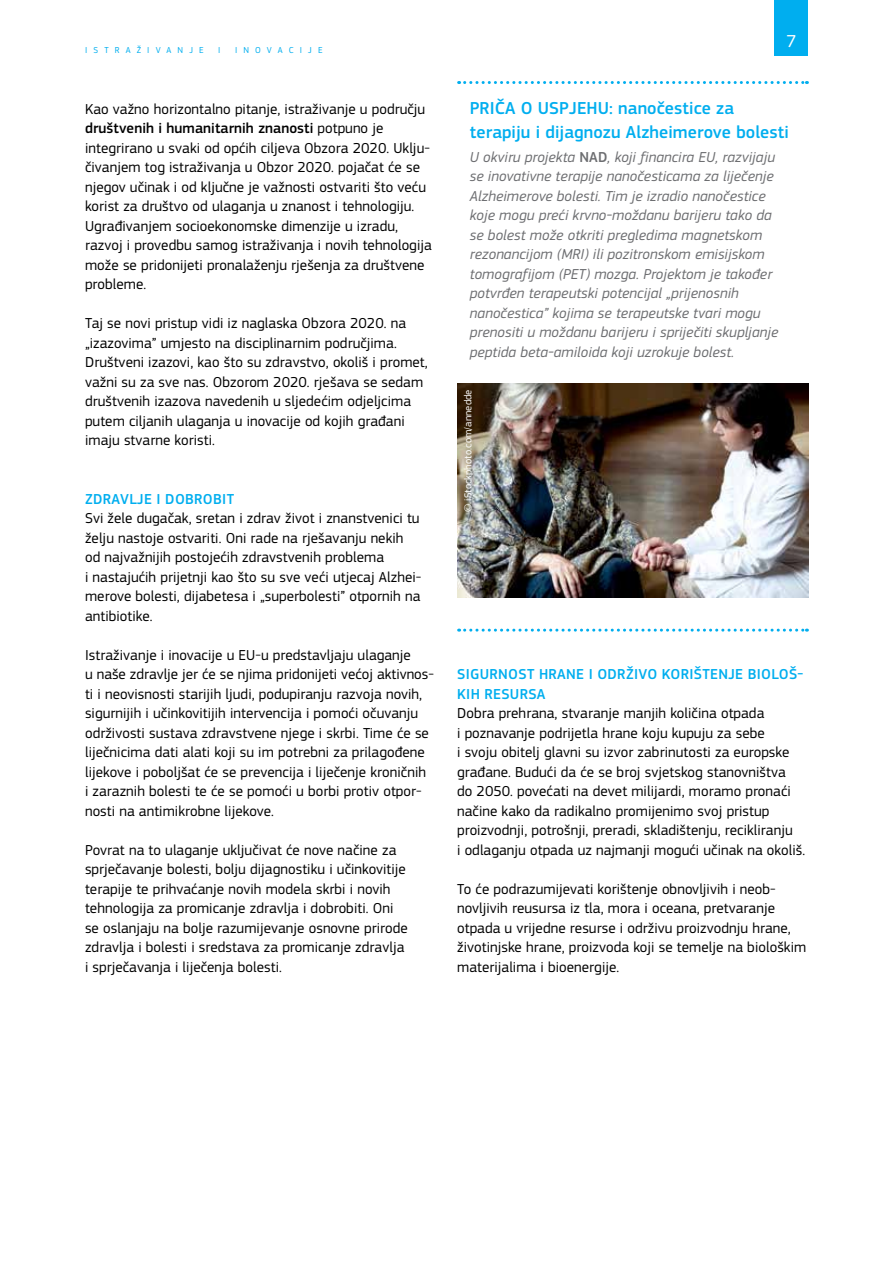
<style>
.page{position:relative;width:893px;height:1263px;background:#fff}
.page>*{position:absolute;margin:0;border:0;box-sizing:border-box;transform-origin:0 0}
.Box_Title{font:500 18px/24px "EC Square Sans Pro";letter-spacing:.005em;color:#00aeef}
.t1{font:18px "EC Square Sans Pro";color:#fff}
.BodyText{font:15px/19.5px "EC Square Sans Pro";letter-spacing:.005em;color:#000}
.Box{font:italic 15px/19.5px "EC Square Sans Pro";letter-spacing:.005em;color:#6d6e71}
.Heading04{font:500 15px/19.5px "EC Square Sans Pro";letter-spacing:.02em;color:#00aeef}
.t2{font:10.5px "EC Square Sans Pro";letter-spacing:.005em;color:#fff}
.t3{font:9px "EC Square Sans Pro";letter-spacing:.68em;color:#00aeef}
.s1{font-weight:500}
.s2{font-weight:500;font-style:normal}
</style>
<div class="page">
<div style="left:775px;top:0;width:33px;height:55px;background:#00aeef"></div>
<svg style="left:459px;top:81px;width:348px;height:3px"></svg>
<svg style="left:459px;top:629px;width:348px;height:3px"></svg>
<img style="left:457px;top:383px;width:351px;height:215px">
<p class="t3" style="left:85px;top:45px;width:120px">ISTRAŽIVANJE</p>
<p class="t3" style="left:218px;top:45px;width:4px">I</p>
<p class="t3" style="left:235px;top:45px;width:89px">INOVACIJE</p>
<p class="BodyText" style="left:85px;top:99px;width:348px">Kao važno horizontalno pitanje, istraživanje u području <span class="s1">društvenih i humanitarnih znanosti</span> potpuno je integrirano u svaki od općih ciljeva Obzora 2020. Uklju&shy;čivanjem tog istraživanja u Obzor 2020. pojačat će se njegov učinak i od ključne je važnosti ostvariti što veću korist za društvo od ulaganja u znanost i tehnologiju.<br>Ugrađivanjem socioekonomske dimenzije u izradu, razvoj i provedbu samog istraživanja i novih tehnologija može se pridonijeti pronalaženju rješenja za društvene probleme.</p>
<p class="BodyText" style="left:85px;top:314px;width:344px">Taj se novi pristup vidi iz naglaska Obzora 2020. na „izazovima” umjesto na disciplinarnim područjima.<br>Društveni izazovi, kao što su zdravstvo, okoliš i promet, važni su za sve nas. Obzorom 2020. rješava se sedam društvenih izazova navedenih u sljedećim odjeljcima putem ciljanih ulaganja u inovacije od kojih građani imaju stvarne koristi.</p>
<p class="Heading04" style="left:85px;top:489px;width:150px">ZDRAVLJE I DOBROBIT</p>
<p class="BodyText" style="left:85px;top:509px;width:338px">Svi žele dugačak, sretan i zdrav život i znanstvenici tu želju nastoje ostvariti. Oni rade na rješavanju nekih od najvažnijih postojećih zdravstvenih problema<br>i nastajućih prijetnji kao što su sve veći utjecaj Alzhei&shy;merove bolesti, dijabetesa i „superbolesti” otpornih na antibiotike.</p>
<p class="BodyText" style="left:85px;top:645px;width:350px">Istraživanje i inovacije u EU‑u predstavljaju ulaganje<br>u naše zdravlje jer će se njima pridonijeti većoj aktivnos&shy;ti i neovisnosti starijih ljudi, podupiranju razvoja novih, sigurnijih i učinkovitijih intervencija i pomoći očuvanju održivosti sustava zdravstvene njege i skrbi. Time će se liječnicima dati alati koji su im potrebni za prilagođene lijekove i poboljšat će se prevencija i liječenje kroničnih<br>i zaraznih bolesti te će se pomoći u borbi protiv otpor&shy;nosti na antimikrobne lijekove.</p>
<p class="BodyText" style="left:85px;top:840px;width:324px">Povrat na to ulaganje uključivat će nove načine za sprječavanje bolesti, bolju dijagnostiku i učinkovitije terapije te prihvaćanje novih modela skrbi i novih tehnologija za promicanje zdravlja i dobrobiti. Oni se oslanjaju na bolje razumijevanje osnovne prirode zdravlja i bolesti i sredstava za promicanje zdravlja i sprječavanja i liječenja bolesti.</p>
<p class="t1" style="left:786px;top:30px;width:12px">7</p>
<p class="Box_Title" style="left:470px;top:96px;width:321px">PRIČA O USPJEHU: nanočestice za terapiju i dijagnozu Alzheimerove bolesti</p>
<p class="Box" style="left:470px;top:147px;width:310px">U okviru projekta <span class="s2">NAD</span>, koji financira EU, razvijaju se inovativne terapije nanočesticama za liječenje Alzheimerove bolesti. Tim je izradio nanočestice koje mogu preći krvno‑moždanu barijeru tako da se bolest može otkriti pregledima magnetskom rezonancijom (MRI) ili pozitronskom emisijskom tomografijom (PET) mozga. Projektom je također potvrđen terapeutski potencijal „prijenosnih nanočestica” kojima se terapeutske tvari mogu prenositi u moždanu barijeru i spriječiti skupljanje peptida beta‑amiloida koji uzrokuje bolest.</p>
<p class="t2" style="left:462px;top:512px;width:124px;rotate:-90deg">© iStockphoto.com/annedde</p>
<p class="Heading04" style="left:457px;top:665px;width:347px">SIGURNOST HRANE I ODRŽIVO KORIŠTENJE BIOLOŠ-<br>KIH RESURSA</p>
<p class="BodyText" style="left:457px;top:704px;width:350px">Dobra prehrana, stvaranje manjih količina otpada<br>i poznavanje podrijetla hrane koju kupuju za sebe<br>i svoju obitelj glavni su izvor zabrinutosti za europske građane. Budući da će se broj svjetskog stanovništva<br>do 2050. povećati na devet milijardi, moramo pronaći načine kako da radikalno promijenimo svoj pristup proizvodnji, potrošnji, preradi, skladištenju, recikliranju<br>i odlaganju otpada uz najmanji mogući učinak na okoliš.</p>
<p class="BodyText" style="left:457px;top:879px;width:351px">To će podrazumijevati korištenje obnovljivih i neob&shy;novljivih reusursa iz tla, mora i oceana, pretvaranje otpada u vrijedne resurse i održivu proizvodnju hrane, životinjske hrane, proizvoda koji se temelje na biološkim materijalima i bioenergije.</p>
</div>
